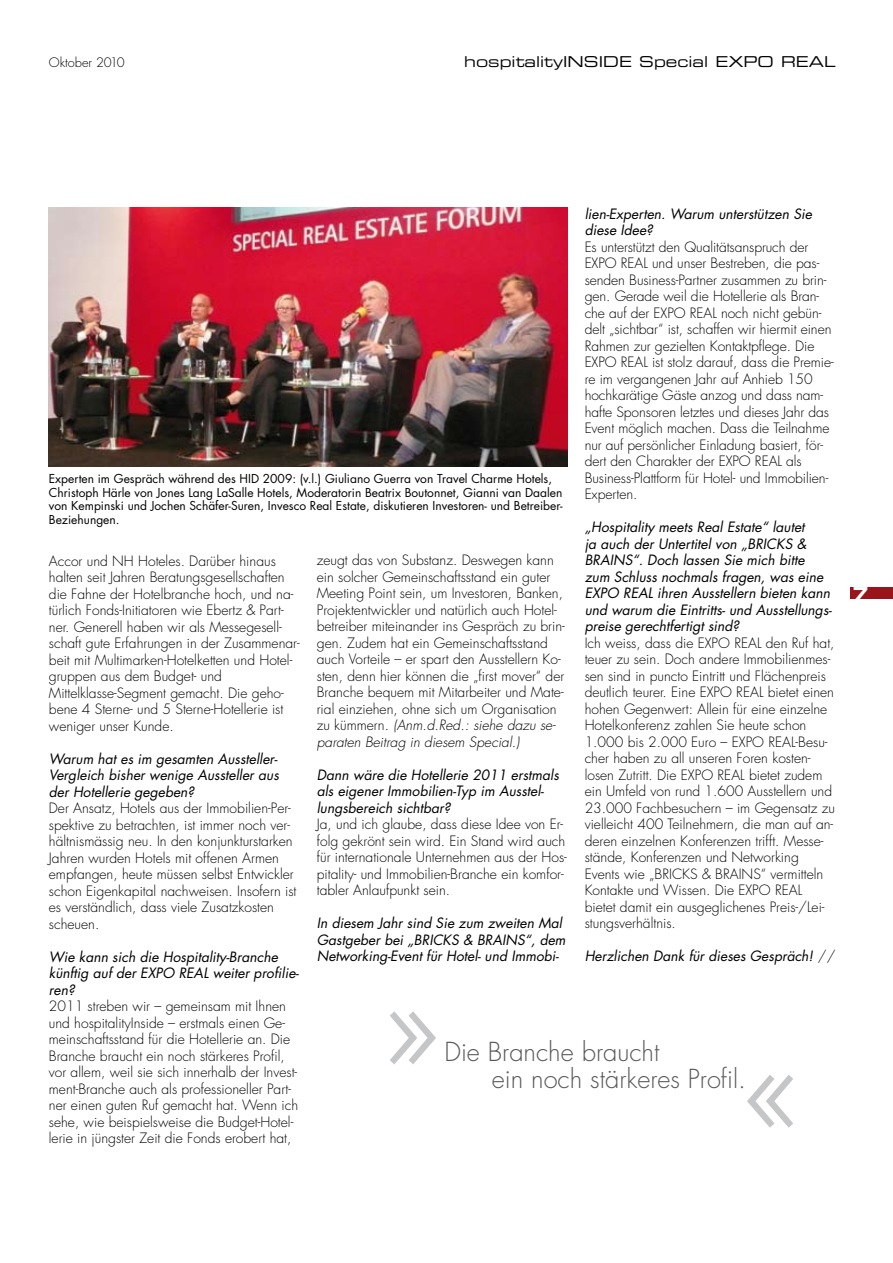
<style>
.page{position:relative;width:893px;height:1263px;background:#fff}
.page>*{position:absolute;margin:0;border:0;box-sizing:border-box;transform-origin:0 0}
.t1{font:300 25.5px/27px "Futura";color:#58585a}
.t2{font:16.5px "Eurostile Bold Extended Two";color:#fff}
.t3{font:15px "Eurostile Extended Two";color:#000}
.t4{font:300 13.8px/16.5px "Futura";color:#000}
.t5{font:italic 13.8px/16.5px "Futura";color:#000}
.t6{font:300 12.75px "Futura";color:#000}
.t7{font:12px/13.5px "Futura";color:#000}
.s1{font-weight:400;font-style:italic}
.s2{font-weight:300;font-style:normal}
.s3{font-style:italic}
</style>
<div class="page">
<div style="left:850px;top:587px;width:43px;height:11px;background:#9a141b"></div>
<img style="left:49px;top:208px;width:519px;height:258px">
<svg style="left:747px;top:1075px;width:46px;height:53px"></svg>
<svg style="left:390px;top:1011px;width:46px;height:53px"></svg>
<p class="t6" style="left:49px;top:55px;width:77px">Oktober 2010</p>
<p class="t3" style="left:464px;top:52px;width:373px">hospitalityINSIDE Special EXPO REAL</p>
<p class="t4" style="left:585px;top:206px;width:251px"><span class="s1">lien-Experten. Warum unterstützen Sie diese Idee?<br></span>Es unterstützt den Qualitätsanspruch der EXPO REAL und unser Bestreben, die pas&shy;senden Business-Partner zusammen zu brin&shy;gen. Gerade weil die Hotellerie als Bran&shy;che auf der EXPO REAL noch nicht gebün&shy;delt „sichtbar“ ist, schaffen wir hiermit einen Rahmen zur gezielten Kontaktpflege. Die EXPO REAL ist stolz darauf, dass die Premie&shy;re im vergangenen Jahr auf Anhieb 150 hochkarätige Gäste anzog und dass nam&shy;hafte Sponsoren letztes und dieses Jahr das Event möglich machen. Dass die Teilnahme nur auf persönlicher Einladung basiert, för&shy;dert den Charakter der EXPO REAL als Business-Plattform für Hotel- und Immobilien-Experten.</p>
<p class="t4" style="left:585px;top:519px;width:252px"><span class="s1">„Hospitality meets Real Estate“ lautet<br>ja auch der Untertitel von „BRICKS &amp; BRAINS“. Doch lassen Sie mich bitte<br>zum Schluss nochmals fragen, was eine EXPO REAL ihren Ausstellern bieten kann und warum die Eintritts- und Ausstellungs&shy;preise gerechtfertigt sind?<br></span>Ich weiss, dass die EXPO REAL den Ruf hat, teuer zu sein. Doch andere Immobilienmes&shy;sen sind in puncto Eintritt und Flächenpreis deutlich teurer. Eine EXPO REAL bietet einen hohen Gegenwert: Allein für eine einzelne Hotelkonferenz zahlen Sie heute schon 1.000 bis 2.000 Euro – EXPO REAL-Besu&shy;cher haben zu all unseren Foren kosten&shy;losen Zutritt. Die EXPO REAL bietet zudem ein Umfeld von rund 1.600 Ausstellern und 23.000 Fachbesuchern – im Gegensatz zu vielleicht 400 Teilnehmern, die man auf an&shy;deren einzelnen Konferenzen trifft. Messe&shy;stände, Konferenzen und Networking Events wie „BRICKS &amp; BRAINS“ vermitteln Kontakte und Wissen. Die EXPO REAL bietet damit ein ausgeglichenes Preis-/Lei&shy;stungsverhältnis.</p>
<p class="t5" style="left:585px;top:948px;width:252px">Herzlichen Dank für dieses Gespräch! <span class="s2">//</span></p>
<p class="t7" style="left:49px;top:472px;width:515px">Experten im Gespräch während des HID 2009: (v.l.) Giuliano Guerra von Travel Charme Hotels, Christoph Härle von Jones Lang LaSalle Hotels, Moderatorin Beatrix Boutonnet, Gianni van Daalen von Kempinski und Jochen Schäfer-Suren, Invesco Real Estate, diskutieren Investoren- und Betreiber-Beziehungen.</p>
<p class="t4" style="left:317px;top:552px;width:250px">zeugt das von Substanz. Deswegen kann ein solcher Gemeinschaftsstand ein guter Meeting Point sein, um Investoren, Banken, Projektentwickler und natürlich auch Hotel&shy;betreiber miteinander ins Gespräch zu brin&shy;gen. Zudem hat ein Gemeinschaftsstand auch Vorteile – er spart den Ausstellern Ko&shy;sten, denn hier können die „first mover“ der Branche bequem mit Mitarbeiter und Mate&shy;rial einziehen, ohne sich um Organisation zu kümmern. <span class="s3">(Anm.d.Red.: siehe dazu se&shy;paraten Beitrag in diesem Special.)</span></p>
<p class="t4" style="left:317px;top:767px;width:252px"><span class="s1">Dann wäre die Hotellerie 2011 erstmals als eigener Immobilien-Typ im Ausstel&shy;lungsbereich sichtbar?<br></span>Ja, und ich glaube, dass diese Idee von Er&shy;folg gekrönt sein wird. Ein Stand wird auch für internationale Unternehmen aus der Hos&shy;pitality- und Immobilien-Branche ein komfor&shy;tabler Anlaufpunkt sein.</p>
<p class="t5" style="left:317px;top:915px;width:250px">In diesem Jahr sind Sie zum zweiten Mal<br>Gastgeber bei „BRICKS &amp; BRAINS“, dem<br>Networking-Event für Hotel- und Immobi-</p>
<p class="t4" style="left:49px;top:553px;width:252px">Accor und NH Hoteles. Darüber hinaus halten seit Jahren Beratungsgesellschaften die Fahne der Hotelbranche hoch, und na&shy;türlich Fonds-Initiatoren wie Ebertz &amp; Part&shy;ner. Generell haben wir als Messegesell&shy;schaft gute Erfahrungen in der Zusammenar&shy;beit mit Multimarken-Hotelketten und Hotel&shy;gruppen aus dem Budget- und Mittelklasse-Segment gemacht. Die geho&shy;bene 4 Sterne- und 5 Sterne-Hotellerie ist weniger unser Kunde.</p>
<p class="t4" style="left:49px;top:751px;width:249px"><span class="s1">Warum hat es im gesamten Aussteller-Vergleich bisher wenige Aussteller aus der Hotellerie gegeben?<br></span>Der Ansatz, Hotels aus der Immobilien-Per&shy;spektive zu betrachten, ist immer noch ver&shy;hältnismässig neu. In den konjunkturstarken Jahren wurden Hotels mit offenen Armen empfangen, heute müssen selbst Entwickler schon Eigenkapital nachweisen. Insofern ist es verständlich, dass viele Zusatzkosten scheuen.</p>
<p class="t4" style="left:49px;top:949px;width:252px"><span class="s1">Wie kann sich die Hospitality-Branche künftig auf der EXPO REAL weiter profilie&shy;ren?<br></span>2011 streben wir – gemeinsam mit Ihnen und hospitalityInside – erstmals einen Ge&shy;meinschaftsstand für die Hotellerie an. Die Branche braucht ein noch stärkeres Profil, vor allem, weil sie sich innerhalb der Invest&shy;ment-Branche auch als professioneller Part&shy;ner einen guten Ruf gemacht hat. Wenn ich sehe, wie beispielsweise die Budget-Hotel&shy;lerie in jüngster Zeit die Fonds erobert hat,</p>
<p class="t1" style="left:492px;top:1039px;width:256px;text-indent:-47px">Die Branche braucht<br>ein noch stärkeres Profil.</p>
<p class="t2" style="left:853px;top:581px;width:18px">7</p>
</div>
